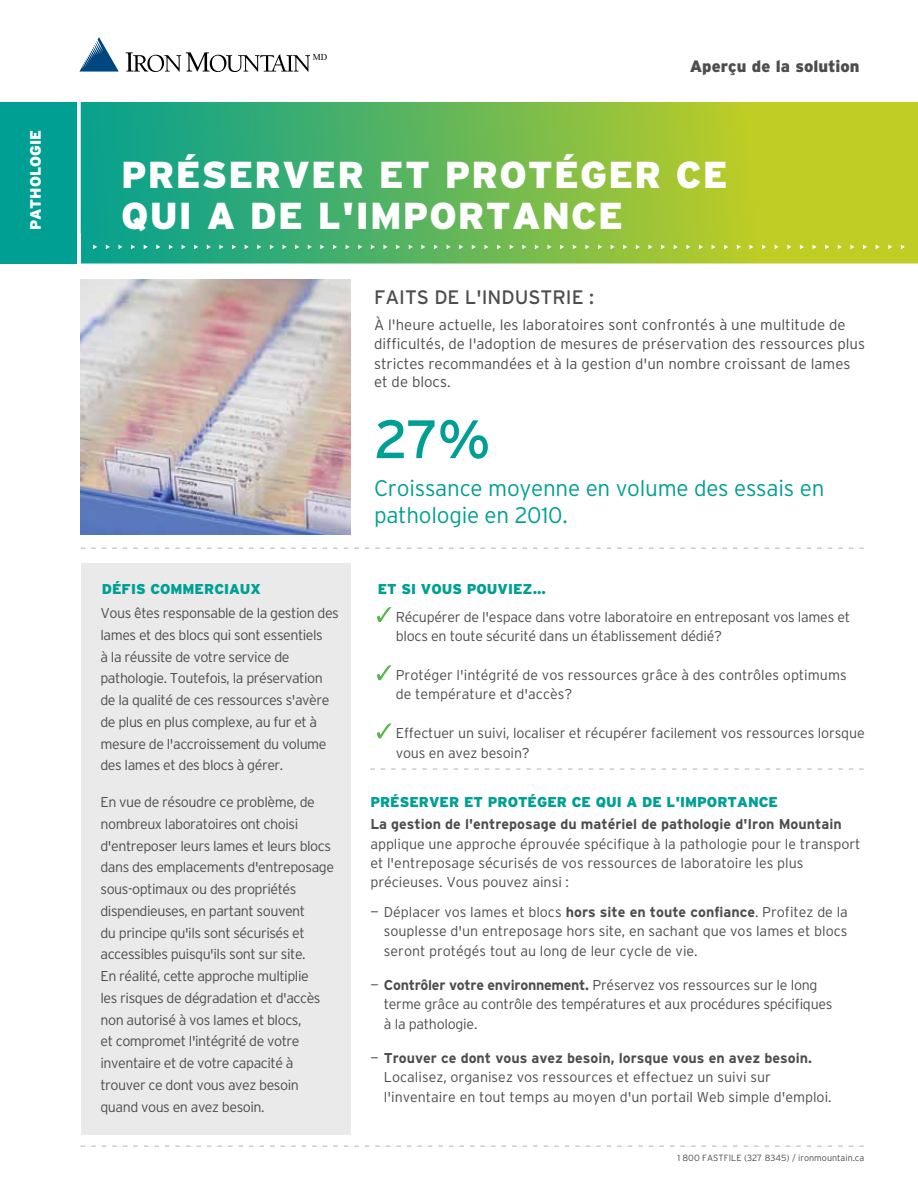
<style>
.page{position:relative;width:918px;height:1188px;background:#fff}
.page>*{position:absolute;margin:0;border:0;box-sizing:border-box;transform-origin:0 0}
.t1{font:54px "Interstate";color:#009f93}
.t2{font:900 37.5px/40.5px "Interstate";letter-spacing:.03em;color:#fff}
.t3{font:300 22.5px/27px "Interstate";letter-spacing:-.01em;color:#009f93}
.t4{font:19.5px "Interstate";color:#4d4d4f}
.t5{font:900 16.5px "Interstate";color:#4d4d4f}
.t6{font:300 15px/19.5px "Interstate";color:#4d4d4f}
.t7{font:900 15px "Interstate";color:#fff}
.t8{font:300 14.25px/21.8px "Interstate";letter-spacing:-.02em;color:#4d4d4f}
.t9{font:300 14.25px/19.5px "Interstate";color:#4d4d4f}
.t10{font:900 14.25px "Interstate";color:#009f93}
.t11{font:700 14.25px "Interstate";color:#4d4d4f}
.t12{font:300 9px "Interstate";color:#4d4d4f}
.t13{font:9px "Times New Roman";color:#000}
.s1{font-weight:700}
</style>
<div class="page">
<svg style="left:81px;top:233px;width:837px;height:31px;background:#71ba55"></svg>
<div style="left:0;top:102px;width:76px;height:162px;background:#009f93"></div>
<div style="left:81px;top:563px;width:270px;height:572px;background:#eaeaeb"></div>
<svg style="left:79px;top:37px;width:40px;height:35px"></svg>
<svg style="left:126px;top:52px;width:184px;height:20px"></svg>
<svg style="left:81px;top:102px;width:837px;height:131px;background:#6db953"></svg>
<svg style="left:81px;top:548px;width:783px;height:1px"></svg>
<svg style="left:81px;top:1146px;width:783px;height:1px"></svg>
<svg style="left:370px;top:769px;width:494px;height:1px"></svg>
<svg style="left:377px;top:607px;width:14px;height:15px"></svg>
<svg style="left:377px;top:665px;width:14px;height:15px"></svg>
<svg style="left:377px;top:723px;width:14px;height:15px"></svg>
<svg style="left:93px;top:245px;width:4px;height:4px"></svg>
<svg style="left:106px;top:245px;width:4px;height:4px"></svg>
<svg style="left:118px;top:245px;width:5px;height:4px"></svg>
<svg style="left:131px;top:245px;width:4px;height:4px"></svg>
<svg style="left:144px;top:245px;width:4px;height:4px"></svg>
<svg style="left:156px;top:245px;width:4px;height:4px"></svg>
<svg style="left:169px;top:245px;width:4px;height:4px"></svg>
<svg style="left:182px;top:245px;width:4px;height:4px"></svg>
<svg style="left:194px;top:245px;width:4px;height:4px"></svg>
<svg style="left:207px;top:245px;width:4px;height:4px"></svg>
<svg style="left:219px;top:245px;width:4px;height:4px"></svg>
<svg style="left:232px;top:245px;width:4px;height:4px"></svg>
<svg style="left:245px;top:245px;width:4px;height:4px"></svg>
<svg style="left:257px;top:245px;width:4px;height:4px"></svg>
<svg style="left:270px;top:245px;width:4px;height:4px"></svg>
<svg style="left:283px;top:245px;width:4px;height:4px"></svg>
<svg style="left:295px;top:245px;width:4px;height:4px"></svg>
<svg style="left:308px;top:245px;width:4px;height:4px"></svg>
<svg style="left:320px;top:245px;width:4px;height:4px"></svg>
<svg style="left:333px;top:245px;width:4px;height:4px"></svg>
<svg style="left:346px;top:245px;width:4px;height:4px"></svg>
<svg style="left:358px;top:245px;width:4px;height:4px"></svg>
<svg style="left:371px;top:245px;width:4px;height:4px"></svg>
<svg style="left:383px;top:245px;width:5px;height:4px"></svg>
<svg style="left:396px;top:245px;width:4px;height:4px"></svg>
<svg style="left:409px;top:245px;width:4px;height:4px"></svg>
<svg style="left:421px;top:245px;width:4px;height:4px"></svg>
<svg style="left:434px;top:245px;width:4px;height:4px"></svg>
<svg style="left:447px;top:245px;width:4px;height:4px"></svg>
<svg style="left:459px;top:245px;width:4px;height:4px"></svg>
<svg style="left:472px;top:245px;width:4px;height:4px"></svg>
<svg style="left:484px;top:245px;width:4px;height:4px"></svg>
<svg style="left:497px;top:245px;width:4px;height:4px"></svg>
<svg style="left:510px;top:245px;width:4px;height:4px"></svg>
<svg style="left:522px;top:245px;width:4px;height:4px"></svg>
<svg style="left:535px;top:245px;width:4px;height:4px"></svg>
<svg style="left:548px;top:245px;width:4px;height:4px"></svg>
<svg style="left:560px;top:245px;width:4px;height:4px"></svg>
<svg style="left:573px;top:245px;width:4px;height:4px"></svg>
<svg style="left:585px;top:245px;width:4px;height:4px"></svg>
<svg style="left:598px;top:245px;width:4px;height:4px"></svg>
<svg style="left:611px;top:245px;width:4px;height:4px"></svg>
<svg style="left:623px;top:245px;width:4px;height:4px"></svg>
<svg style="left:636px;top:245px;width:4px;height:4px"></svg>
<svg style="left:648px;top:245px;width:5px;height:4px"></svg>
<svg style="left:661px;top:245px;width:4px;height:4px"></svg>
<svg style="left:674px;top:245px;width:4px;height:4px"></svg>
<svg style="left:686px;top:245px;width:4px;height:4px"></svg>
<svg style="left:699px;top:245px;width:4px;height:4px"></svg>
<svg style="left:712px;top:245px;width:4px;height:4px"></svg>
<svg style="left:724px;top:245px;width:4px;height:4px"></svg>
<svg style="left:737px;top:245px;width:4px;height:4px"></svg>
<svg style="left:749px;top:245px;width:4px;height:4px"></svg>
<svg style="left:762px;top:245px;width:4px;height:4px"></svg>
<svg style="left:775px;top:245px;width:4px;height:4px"></svg>
<svg style="left:787px;top:245px;width:4px;height:4px"></svg>
<svg style="left:800px;top:245px;width:4px;height:4px"></svg>
<svg style="left:813px;top:245px;width:4px;height:4px"></svg>
<svg style="left:825px;top:245px;width:4px;height:4px"></svg>
<svg style="left:838px;top:245px;width:4px;height:4px"></svg>
<svg style="left:850px;top:245px;width:4px;height:4px"></svg>
<svg style="left:863px;top:245px;width:4px;height:4px"></svg>
<svg style="left:876px;top:245px;width:4px;height:4px"></svg>
<svg style="left:888px;top:245px;width:4px;height:4px"></svg>
<svg style="left:901px;top:245px;width:4px;height:4px"></svg>
<img style="left:81px;top:279px;width:270px;height:256px">
<p class="t7" style="left:27px;top:230px;width:102px;rotate:-90deg">PATHOLOGIE</p>
<p class="t13" style="left:313px;top:51px;width:16px">MD</p>
<p class="t5" style="left:690px;top:57px;width:171px">Aperçu de la solution</p>
<h2 class="t2" style="left:121px;top:154px;width:608px">PRÉSERVER ET PROTÉGER CE<br>QUI A DE L'IMPORTANCE</h2>
<p class="t10" style="left:102px;top:580px;width:161px">DÉFIS COMMERCIAUX</p>
<p class="t8" style="left:100px;top:602px;width:240px">Vous êtes responsable de la gestion des lames et des blocs qui sont essentiels<br>à la réussite de votre service de pathologie. Toutefois, la préservation de la qualité de ces ressources s'avère de plus en plus complexe, au fur et à mesure de l'accroissement du volume des lames et des blocs à gérer.</p>
<p class="t8" style="left:100px;top:791px;width:235px">En vue de résoudre ce problème, de nombreux laboratoires ont choisi d'entreposer leurs lames et leurs blocs dans des emplacements d'entreposage sous-optimaux ou des propriétés dispendieuses, en partant souvent<br>du principe qu'ils sont sécurisés et accessibles puisqu'ils sont sur site.<br>En réalité, cette approche multiplie<br>les risques de dégradation et d'accès non autorisé à vos lames et blocs,<br>et compromet l'intégrité de votre inventaire et de votre capacité à trouver ce dont vous avez besoin quand vous en avez besoin.</p>
<h3 class="t4" style="left:374px;top:286px;width:221px">FAITS DE L'INDUSTRIE :</h3>
<p class="t6" style="left:374px;top:315px;width:493px">À l'heure actuelle, les laboratoires sont confrontés à une multitude de difficultés, de l'adoption de mesures de préservation des ressources plus strictes recommandées et à la gestion d'un nombre croissant de lames</p>
<p class="t6" style="left:374px;top:372px;width:78px">et de blocs.</p>
<h1 class="t1" style="left:374px;top:409px;width:118px">27%</h1>
<h3 class="t3" style="left:374px;top:474px;width:452px">Croissance moyenne en volume des essais en pathologie en 2010.</h3>
<p class="t10" style="left:378px;top:580px;width:170px">ET SI VOUS POUVIEZ...</p>
<p class="t8" style="left:396px;top:607px;width:456px;line-height:19.5px">Récupérer de l'espace dans votre laboratoire en entreposant vos lames et blocs en toute sécurité dans un établissement dédié?</p>
<p class="t9" style="left:396px;top:665px;width:452px">Protéger l'intégrité de vos ressources grâce à des contrôles optimums de température et d'accès?</p>
<p class="t8" style="left:396px;top:723px;width:470px;line-height:19.5px">Effectuer un suivi, localiser et récupérer facilement vos ressources lorsque vous en avez besoin?</p>
<p class="t10" style="left:370px;top:793px;width:409px">PRÉSERVER ET PROTÉGER CE QUI A DE L'IMPORTANCE</p>
<p class="t11" style="left:370px;top:816px;width:473px">La gestion de l'entreposage du matériel de pathologie d'Iron Mountain</p>
<p class="t9" style="left:370px;top:834px;width:492px">applique une approche éprouvée spécifique à la pathologie pour le transport et l'entreposage sécurisés de vos ressources de laboratoire les plus précieuses. Vous pouvez ainsi :</p>
<p class="t8" style="left:384px;top:902px;width:466px;line-height:19.5px;text-align:justify;text-indent:-13px">— Déplacer vos lames et blocs <span class="s1">hors site en toute confiance</span>. Profitez de la souplesse d'un entreposage hors site, en sachant que vos lames et blocs seront protégés tout au long de leur cycle de vie.</p>
<p class="t8" style="left:384px;top:975px;width:450px;line-height:19.5px;text-indent:-13px">— <span class="s1">Contrôler votre environnement.</span> Préservez vos ressources sur le long terme grâce au contrôle des températures et aux procédures spécifiques à la pathologie.</p>
<p class="t9" style="left:384px;top:1048px;width:449px;text-indent:-13px">— <span class="s1">Trouver ce dont vous avez besoin, lorsque vous en avez besoin.<br></span>Localisez, organisez vos ressources et effectuez un suivi sur l'inventaire en tout temps au moyen d'un portail Web simple d'emploi.</p>
<p class="t12" style="left:677px;top:1153px;width:188px">1 800 FASTFILE (327 8345) / ironmountain.ca</p>
</div>
